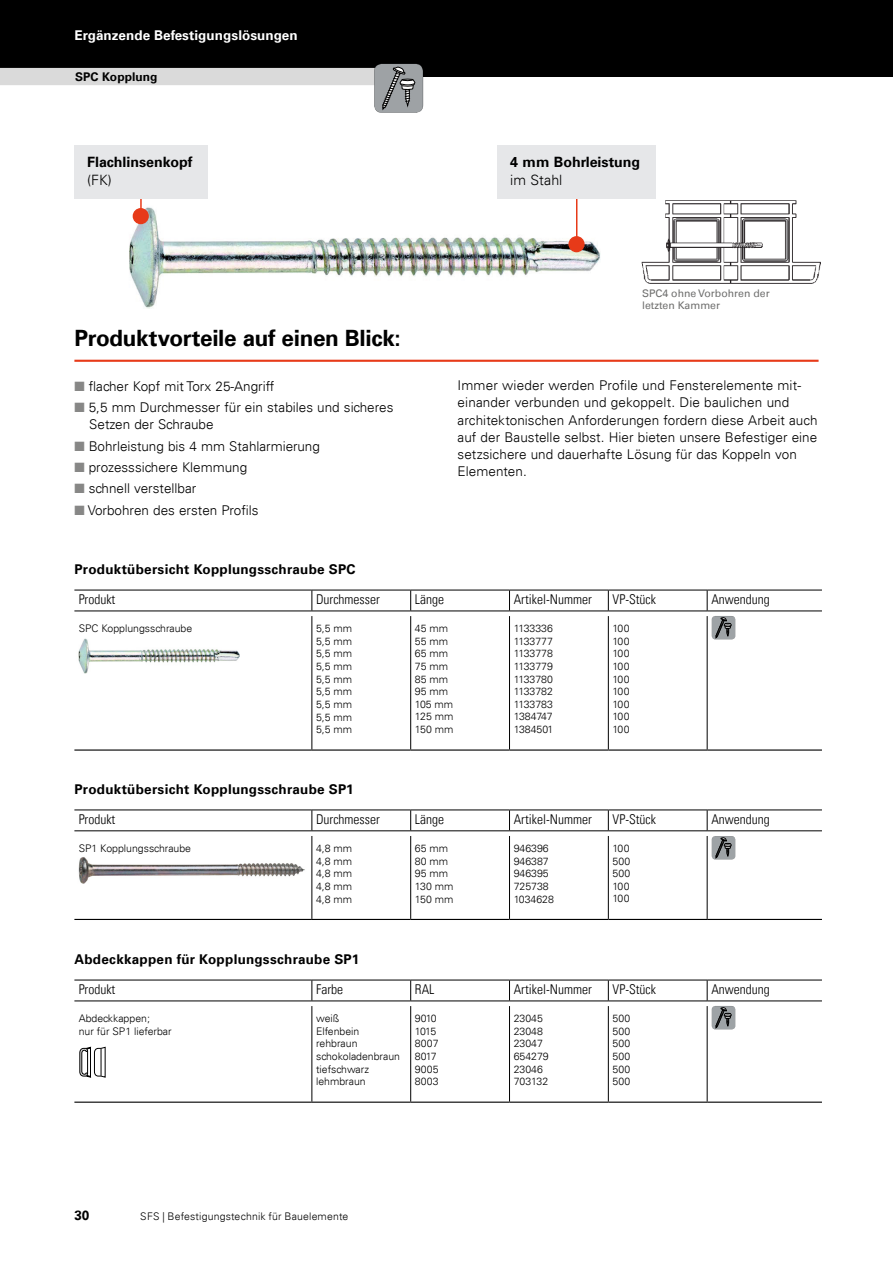
<style>
.page{position:relative;width:893px;height:1263px;background:#fff}
.page>*{position:absolute;margin:0;border:0;box-sizing:border-box;transform-origin:0 0}
.t1{font:700 22.5px "Univers";letter-spacing:-.015em;color:#000}
.t2{font:700 14.25px "Univers";color:#000}
.t3{font:300 14.25px "Univers";color:#000}
.t4{font:300 13.5px/17.1px "Univers";color:#000}
.t5{font:300 condensed 13.5px "Univers";color:#000}
.t6{font:700 13.5px "Univers";letter-spacing:.02em;color:#000}
.t7{font:700 13.5px "Univers";letter-spacing:.005em;color:#fff}
.t8{font:700 12px "Univers";letter-spacing:.005em;color:#000}
.t9{font:300 10.5px/12.6px "Univers";color:#000}
.t10{font:10.5px/12.6px "Univers";color:#6f6f6e}
.s1{color:#878786}
</style>
<div class="page">
<hr style="left:74px;top:749px;width:238px;height:2px;background:#000">
<hr style="left:312px;top:749px;width:99px;height:2px;background:#000">
<hr style="left:411px;top:749px;width:98px;height:2px;background:#000">
<hr style="left:509px;top:749px;width:99px;height:2px;background:#000">
<hr style="left:608px;top:749px;width:99px;height:2px;background:#000">
<hr style="left:707px;top:749px;width:115px;height:2px;background:#000">
<hr style="left:311px;top:616px;width:1px;height:133px;background:#000">
<hr style="left:410px;top:616px;width:1px;height:133px;background:#000">
<hr style="left:509px;top:616px;width:1px;height:133px;background:#000">
<hr style="left:608px;top:616px;width:1px;height:133px;background:#000">
<hr style="left:707px;top:616px;width:1px;height:133px;background:#000">
<hr style="left:74px;top:809px;width:238px;height:1px;background:#000">
<hr style="left:312px;top:809px;width:99px;height:1px;background:#000">
<hr style="left:411px;top:809px;width:98px;height:1px;background:#000">
<hr style="left:509px;top:809px;width:99px;height:1px;background:#000">
<hr style="left:608px;top:809px;width:99px;height:1px;background:#000">
<hr style="left:707px;top:809px;width:115px;height:1px;background:#000">
<hr style="left:74px;top:919px;width:238px;height:1px;background:#000">
<hr style="left:312px;top:919px;width:99px;height:1px;background:#000">
<hr style="left:411px;top:919px;width:98px;height:1px;background:#000">
<hr style="left:509px;top:919px;width:99px;height:1px;background:#000">
<hr style="left:608px;top:919px;width:99px;height:1px;background:#000">
<hr style="left:707px;top:919px;width:115px;height:1px;background:#000">
<hr style="left:311px;top:836px;width:1px;height:83px;background:#000">
<hr style="left:410px;top:836px;width:1px;height:83px;background:#000">
<hr style="left:509px;top:836px;width:1px;height:83px;background:#000">
<hr style="left:608px;top:836px;width:1px;height:83px;background:#000">
<hr style="left:707px;top:836px;width:1px;height:83px;background:#000">
<hr style="left:74px;top:1101px;width:238px;height:2px;background:#000">
<hr style="left:312px;top:1101px;width:99px;height:2px;background:#000">
<hr style="left:411px;top:1101px;width:98px;height:2px;background:#000">
<hr style="left:509px;top:1101px;width:99px;height:2px;background:#000">
<hr style="left:608px;top:1101px;width:99px;height:2px;background:#000">
<hr style="left:707px;top:1101px;width:115px;height:2px;background:#000">
<hr style="left:311px;top:1006px;width:1px;height:95px;background:#000">
<hr style="left:410px;top:1006px;width:1px;height:95px;background:#000">
<hr style="left:509px;top:1006px;width:1px;height:95px;background:#000">
<hr style="left:608px;top:1006px;width:1px;height:95px;background:#000">
<hr style="left:707px;top:1006px;width:1px;height:95px;background:#000">
<svg style="left:79px;top:1046px;width:27px;height:32px"></svg>
<img style="left:78px;top:639px;width:161px;height:34px">
<img style="left:78px;top:859px;width:227px;height:25px">
<img style="left:129px;top:204px;width:471px;height:104px">
<hr style="left:576px;top:177px;width:1px;height:64px;background:#e73a19">
<div style="left:569px;top:237px;width:15px;height:15px;background:#e73a19;border-radius:50%"></div>
<div style="left:568px;top:236px;width:17px;height:16px;border:2px solid #e73a19;border-radius:50%"></div>
<img style="left:636px;top:198px;width:185px;height:86px">
<div style="left:497px;top:145px;width:159px;height:53px;background:#e6e7e9"></div>
<div style="left:0;top:0;width:893px;height:77px;background:#000"></div>
<svg style="left:0;top:64px;width:423px;height:49px"></svg>
<svg style="left:74px;top:590px;width:748px;height:49px"></svg>
<svg style="left:74px;top:810px;width:748px;height:49px"></svg>
<svg style="left:74px;top:980px;width:748px;height:49px"></svg>
<hr style="left:140px;top:149px;width:2px;height:64px;background:#e73a19">
<div style="left:133px;top:209px;width:15px;height:14px;background:#e73a19;border-radius:50%"></div>
<div style="left:133px;top:208px;width:16px;height:16px;border:2px solid #e73a19;border-radius:50%"></div>
<div style="left:74px;top:145px;width:134px;height:53px;background:#e6e7e9"></div>
<hr style="left:74px;top:360px;width:745px;height:2px;background:#e73a19">
<p class="t7" style="left:74px;top:27px;width:225px">Ergänzende Befestigungslösungen</p>
<p class="t8" style="left:75px;top:70px;width:84px">SPC Kopplung</p>
<h2 class="t2" style="left:87px;top:154px;width:107px">Flachlinsenkopf</h2>
<h2 class="t3" style="left:87px;top:172px;width:26px">(FK)</h2>
<h1 class="t1" style="left:74px;top:325px;width:328px">Produktvorteile auf einen Blick:</h1>
<p class="t4" style="left:74px;top:377px;width:201px"><span class="s1">■</span> flacher Kopf mit Torx 25-Angriff</p>
<p class="t4" style="left:89px;top:399px;width:306px;text-indent:-15px"><span class="s1">■</span> 5,5 mm Durchmesser für ein stabiles und sicheres<br>Setzen der Schraube</p>
<p class="t4" style="left:74px;top:437px;width:247px"><span class="s1">■</span> Bohrleistung bis 4 mm Stahlarmierung</p>
<p class="t4" style="left:74px;top:459px;width:174px"><span class="s1">■</span> prozesssichere Klemmung</p>
<p class="t4" style="left:74px;top:480px;width:123px"><span class="s1">■</span> schnell verstellbar</p>
<p class="t4" style="left:74px;top:501px;width:186px"><span class="s1">■</span> Vorbohren des ersten Profils</p>
<p class="t6" style="left:74px;top:561px;width:283px">Produktübersicht Kopplungsschraube SPC</p>
<h2 class="t2" style="left:510px;top:154px;width:131px">4 mm Bohrleistung</h2>
<h2 class="t3" style="left:510px;top:172px;width:54px">im Stahl</h2>
<p class="t10" style="left:642px;top:287px;width:129px">SPC4 ohne Vorbohren der letzten Kammer</p>
<p class="t4" style="left:458px;top:377px;width:362px">Immer wieder werden Profile und Fensterelemente mit&shy;einander verbunden und gekoppelt. Die baulichen und architektonischen Anforderungen fordern diese Arbeit auch auf der Baustelle selbst. Hier bieten unsere Befestiger eine setzsichere und dauerhafte Lösung für das Koppeln von Elementen.</p>
<p class="t5" style="left:79px;top:591px;width:38px">Produkt</p>
<p class="t5" style="left:316px;top:591px;width:65px">Durchmesser</p>
<p class="t5" style="left:415px;top:591px;width:31px">Länge</p>
<p class="t5" style="left:514px;top:591px;width:80px">Artikel-Nummer</p>
<p class="t5" style="left:613px;top:591px;width:45px">VP-Stück</p>
<p class="t5" style="left:711px;top:591px;width:60px">Anwendung</p>
<p class="t9" style="left:79px;top:622px;width:115px">SPC Kopplungsschraube</p>
<p class="t9" style="left:316px;top:622px;width:38px;text-align:justify">5,5 mm 5,5 mm 5,5 mm 5,5 mm 5,5 mm 5,5 mm 5,5 mm 5,5 mm 5,5 mm</p>
<p class="t9" style="left:415px;top:622px;width:40px">45 mm<br>55 mm<br>65 mm<br>75 mm<br>85 mm<br>95 mm<br>105 mm<br>125 mm<br>150 mm</p>
<p class="t9" style="left:514px;top:622px;width:41px;text-align:justify">1133336<br>1133777<br>1133778<br>1133779<br>1133780<br>1133782<br>1133783<br>1384747<br>1384501</p>
<p class="t9" style="left:613px;top:622px;width:18px;text-align:justify">100<br>100<br>100<br>100<br>100<br>100<br>100<br>100<br>100</p>
<p class="t6" style="left:74px;top:781px;width:281px">Produktübersicht Kopplungsschraube SP1</p>
<p class="t5" style="left:79px;top:811px;width:38px">Produkt</p>
<p class="t5" style="left:316px;top:811px;width:65px">Durchmesser</p>
<p class="t5" style="left:415px;top:811px;width:31px">Länge</p>
<p class="t5" style="left:514px;top:811px;width:80px">Artikel-Nummer</p>
<p class="t5" style="left:613px;top:811px;width:45px">VP-Stück</p>
<p class="t5" style="left:711px;top:811px;width:60px">Anwendung</p>
<p class="t9" style="left:79px;top:842px;width:114px">SP1 Kopplungsschraube</p>
<p class="t9" style="left:316px;top:842px;width:38px;text-align:justify">4,8 mm 4,8 mm 4,8 mm 4,8 mm 4,8 mm</p>
<p class="t9" style="left:415px;top:842px;width:40px">65 mm<br>80 mm<br>95 mm<br>130 mm<br>150 mm</p>
<p class="t9" style="left:514px;top:842px;width:42px">946396<br>946387<br>946395<br>725738<br>1034628</p>
<p class="t9" style="left:613px;top:842px;width:19px;text-align:justify">100<br>500<br>500<br>100<br>100</p>
<p class="t6" style="left:74px;top:951px;width:286px">Abdeckkappen für Kopplungsschraube SP1</p>
<p class="t5" style="left:79px;top:981px;width:38px">Produkt</p>
<p class="t5" style="left:316px;top:981px;width:28px">Farbe</p>
<p class="t5" style="left:415px;top:981px;width:21px">RAL</p>
<p class="t5" style="left:514px;top:981px;width:80px">Artikel-Nummer</p>
<p class="t5" style="left:613px;top:981px;width:45px">VP-Stück</p>
<p class="t5" style="left:711px;top:981px;width:60px">Anwendung</p>
<p class="t9" style="left:79px;top:1012px;width:94px">Abdeckkappen;<br>nur für SP1 lieferbar</p>
<p class="t9" style="left:316px;top:1012px;width:85px">weiß<br>Elfenbein rehbraun schokoladenbraun tiefschwarz lehmbraun</p>
<p class="t9" style="left:415px;top:1012px;width:25px">9010<br>1015<br>8007<br>8017<br>9005<br>8003</p>
<p class="t9" style="left:514px;top:1012px;width:37px">23045<br>23048<br>23047<br>654279<br>23046<br>703132</p>
<p class="t9" style="left:613px;top:1012px;width:19px;text-align:justify">500<br>500<br>500<br>500<br>500<br>500</p>
<p class="t6" style="left:74px;top:1208px;width:16px">30</p>
<p class="t9" style="left:140px;top:1210px;width:210px">SFS | Befestigungstechnik für Bauelemente</p>
</div>
